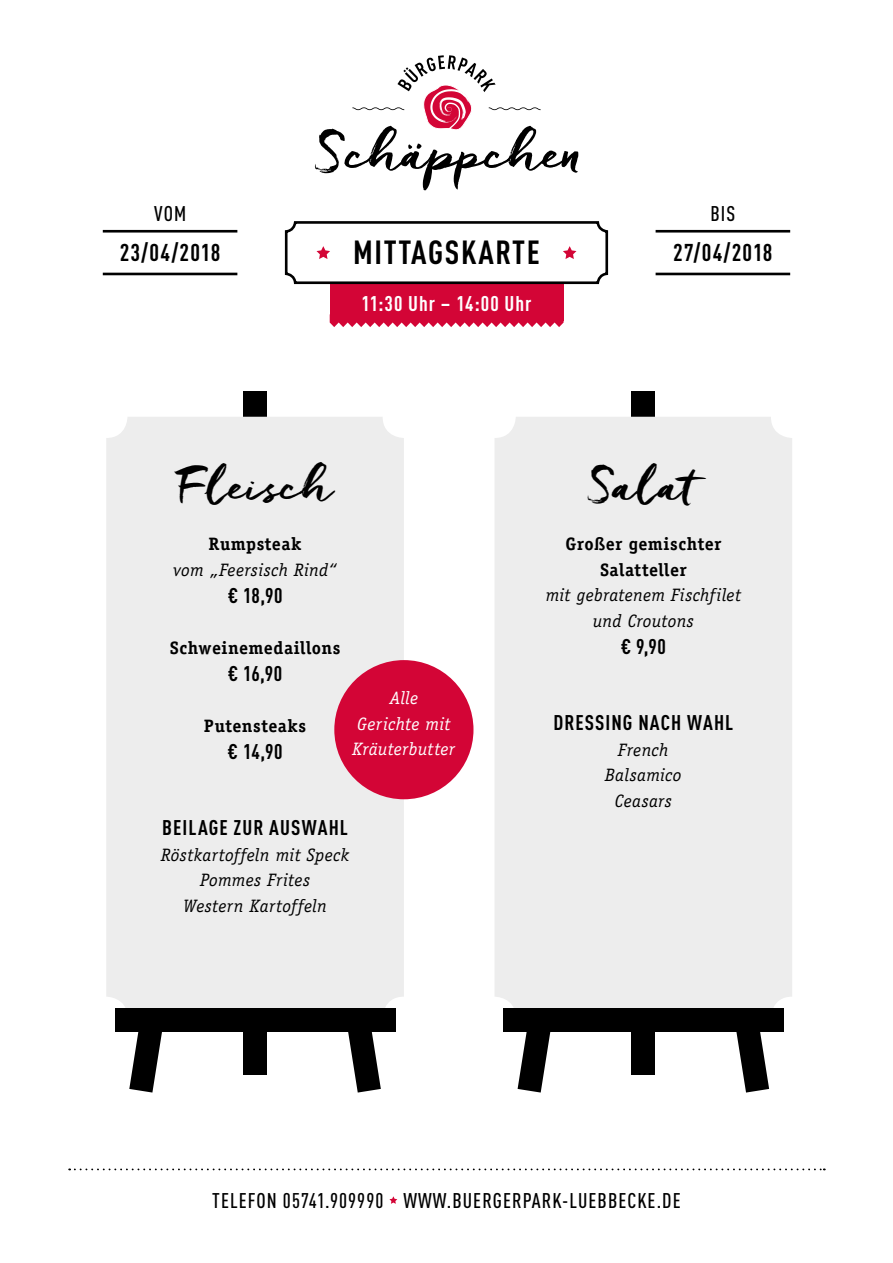
<style>
.page{position:relative;width:893px;height:1263px;background:#fff}
.page>*{position:absolute;margin:0;border:0;box-sizing:border-box;transform-origin:0 0}
.t1{font:48px "Freeland";letter-spacing:.01em;color:#000}
.t2{font:700 33px "DIN Cond";letter-spacing:.05em;color:#000}
.t3{font:700 24px "DIN Cond";letter-spacing:.045em;color:#000}
.t4{font:700 21px "DIN Cond";letter-spacing:.05em;color:#000}
.t5{font:500 21px "DIN Cond";letter-spacing:.05em;color:#000}
.t6{font:700 21px "DIN Cond";letter-spacing:.045em;color:#fff}
.t7{font:italic 18px/25.5px "Officina Serif Std";letter-spacing:.015em;color:#000;text-align:center}
.t8{font:700 18px/25.5px "Officina Serif Std";letter-spacing:.025em;color:#000;text-align:center}
.t9{font:italic 18px/25.5px "Officina Serif Std";letter-spacing:.015em;color:#fff;text-align:center}
</style>
<div class="page">
<div style="left:243px;top:980px;width:24px;height:94px;background:#000"></div>
<svg style="left:343px;top:1031px;width:38px;height:61px"></svg>
<svg style="left:129px;top:1031px;width:38px;height:61px"></svg>
<div style="left:632px;top:980px;width:23px;height:94px;background:#000"></div>
<svg style="left:731px;top:1031px;width:38px;height:61px"></svg>
<svg style="left:518px;top:1031px;width:38px;height:61px"></svg>
<div style="left:243px;top:391px;width:24px;height:95px;background:#000"></div>
<div style="left:106px;top:417px;width:298px;height:601px;background:#ededed;border-radius:21px"></div>
<div style="left:334px;top:660px;width:139px;height:139px;background:#d30536;border-radius:50%"></div>
<div style="left:632px;top:391px;width:23px;height:95px;background:#000"></div>
<div style="left:494px;top:417px;width:298px;height:601px;background:#ededed;border-radius:21px"></div>
<div style="left:503px;top:1008px;width:281px;height:23px;background:#000"></div>
<div style="left:115px;top:1008px;width:280px;height:23px;background:#000"></div>
<hr style="left:103px;top:230px;width:134px;height:3px;background:#000">
<hr style="left:656px;top:230px;width:134px;height:3px;background:#000">
<hr style="left:103px;top:273px;width:134px;height:2px;background:#000">
<hr style="left:656px;top:273px;width:134px;height:2px;background:#000">
<div style="left:330px;top:274px;width:234px;height:47px;background:#d30536"></div>
<div style="left:286px;top:222px;width:321px;height:61px;background:#fff;border-radius:9px"></div>
<div style="left:285px;top:221px;width:323px;height:63px;border:3px solid #000;border-radius:9px"></div>
<svg style="left:317px;top:246px;width:13px;height:13px"></svg>
<svg style="left:563px;top:246px;width:13px;height:13px"></svg>
<svg style="left:330px;top:321px;width:234px;height:6px"></svg>
<svg style="left:315px;top:55px;width:263px;height:135px"></svg>
<svg style="left:69px;top:1168px;width:756px;height:2px"></svg>
<svg style="left:389px;top:1196px;width:8px;height:8px"></svg>
<p class="t5" style="left:154px;top:201px;width:34px">VOM</p>
<p class="t5" style="left:710px;top:201px;width:26px">BIS</p>
<h2 class="t2" style="left:353px;top:232px;width:188px">MITTAGSKARTE</h2>
<h3 class="t3" style="left:120px;top:238px;width:102px">23/04/2018</h3>
<h3 class="t3" style="left:673px;top:238px;width:101px">27/04/2018</h3>
<p class="t6" style="left:362px;top:290px;width:171px">11:30 Uhr – 14:00 Uhr</p>
<h1 class="t1" style="left:177px;top:454px;width:158px">Fleisch</h1>
<p class="t8" style="left:209px;top:531px;width:94px">Rumpsteak</p>
<p class="t7" style="left:173px;top:557px;width:165px">vom „Feersisch Rind“</p>
<p class="t4" style="left:228px;top:582px;width:56px">€ 18,90</p>
<p class="t8" style="left:170px;top:635px;width:172px">Schweinemedaillons</p>
<p class="t4" style="left:228px;top:660px;width:56px">€ 16,90</p>
<p class="t8" style="left:204px;top:713px;width:104px">Putensteaks</p>
<p class="t4" style="left:228px;top:738px;width:56px">€ 14,90</p>
<p class="t9" style="left:353px;top:685px;width:104px">Alle<br>Gerichte mit<br>Kräuterbutter</p>
<p class="t4" style="left:162px;top:815px;width:187px">BEILAGE ZUR AUSWAHL</p>
<p class="t7" style="left:161px;top:842px;width:189px">Röstkartoffeln mit Speck<br>Pommes Frites<br>Western Kartoffeln</p>
<h1 class="t1" style="left:590px;top:454px;width:109px">Salat</h1>
<p class="t8" style="left:565px;top:531px;width:157px">Großer gemischter<br>Salatteller</p>
<p class="t7" style="left:546px;top:582px;width:197px">mit gebratenem Fischfilet und Croutons</p>
<p class="t4" style="left:621px;top:633px;width:47px">€ 9,90</p>
<p class="t4" style="left:553px;top:710px;width:181px">DRESSING NACH WAHL</p>
<p class="t7" style="left:605px;top:737px;width:78px">French<br>Balsamico<br>Ceasars</p>
<p class="t5" style="left:212px;top:1188px;width:470px">TELEFON 05741.909990 WWW.BUERGERPARK-LUEBBECKE.DE</p>
</div>
